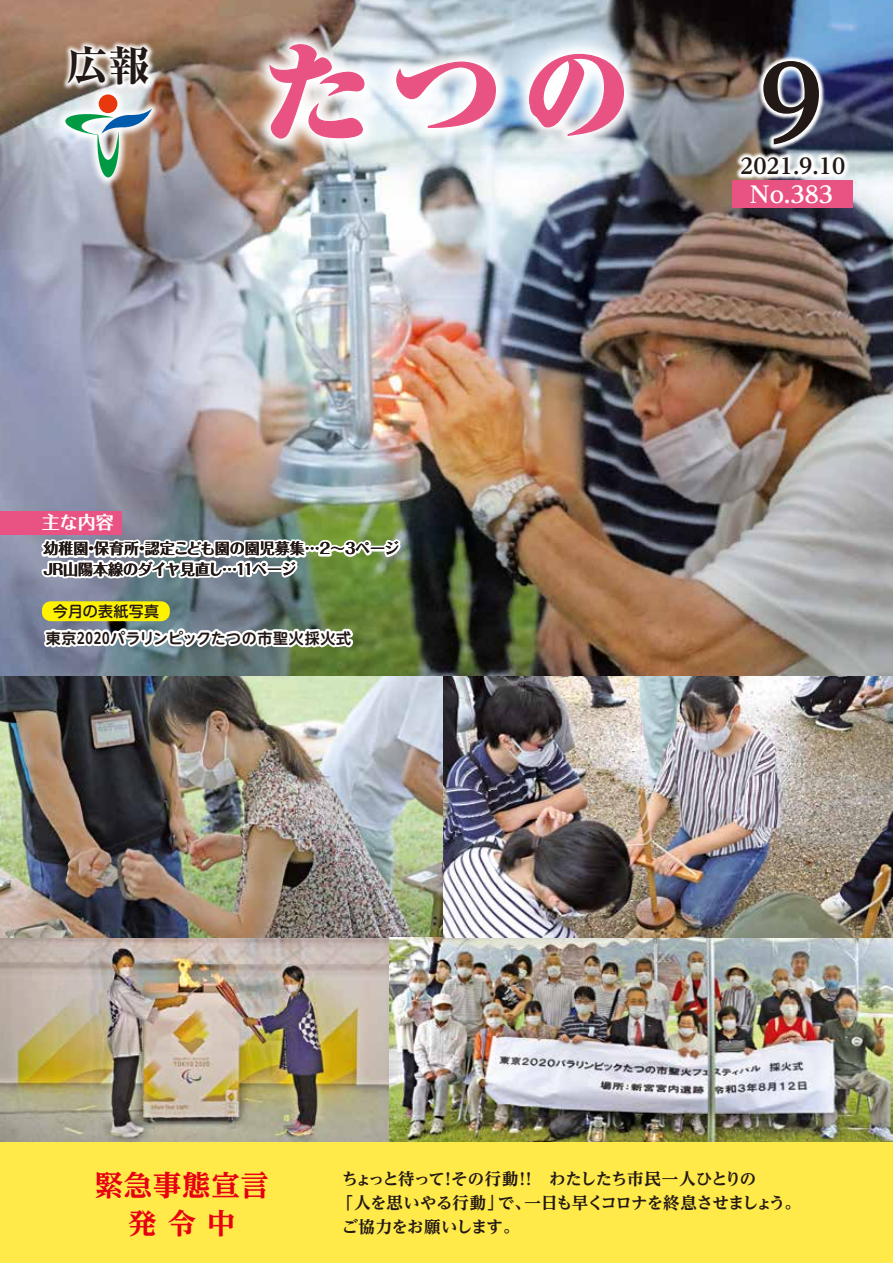
<style>
.page{position:relative;width:893px;height:1263px;background:#fff}
.page>*{position:absolute;margin:0;border:0;box-sizing:border-box;transform-origin:0 0}
.t1{font:900 109.35px "Ryumin Pro";color:#e95383}
.t2{font:700 expanded 103.95px "UD Reimin Pro";color:#221815}
.t3{font:800 41.55px "Ryumin Pro";color:#221815}
.t4{font:700 expanded 28.5px/37.5px "UD Reimin Pro";letter-spacing:.025em;color:#e60012;text-align:center}
.t5{font:700 expanded 22.8px "UD Reimin Pro";color:#fff}
.t6{font:700 expanded 21.3px "UD Reimin Pro";color:#221815}
.t7{font:700 18px "Folk Pro";color:#fff}
.t8{font:700 expanded 16.5px/24px "UD Reimin Pro";letter-spacing:-.04em;color:#221815}
.t9{font:700 15px/20.5px "Folk Pro";color:#221815}
.t10{font:700 15px "UD Shin M Go Pro De";letter-spacing:.04em;color:#221815}
.t11{font:500 15px "Shin M Go Pro";letter-spacing:.02em;color:#221815}
.s1{color:#fff}
</style>
<div class="page">
<img style="left:0;top:937px;width:389px;height:205px">
<img style="left:0;top:0;width:893px;height:937px">
<img style="left:389px;top:937px;width:504px;height:205px">
<img style="left:36px;top:354px;width:369px;height:228px">
<div style="left:0;top:511px;width:122px;height:23px;background:#e95383"></div>
<img style="left:682px;top:98px;width:211px;height:142px">
<img style="left:207px;top:0;width:494px;height:229px">
<svg style="left:269px;top:44px;width:96px;height:95px"></svg>
<svg style="left:396px;top:61px;width:101px;height:67px"></svg>
<svg style="left:528px;top:53px;width:97px;height:84px"></svg>
<img style="left:701px;top:0;width:180px;height:244px">
<img style="left:9px;top:0;width:198px;height:36px">
<div style="left:0;top:1142px;width:893px;height:121px;background:#ffea4a"></div>
<img style="left:7px;top:36px;width:203px;height:200px">
<div style="left:99px;top:94px;width:18px;height:19px;background:#e8380d;border-radius:50%"></div>
<svg style="left:65px;top:109px;width:87px;height:68px"></svg>
<svg style="left:41px;top:621px;width:325px;height:36px"></svg>
<div style="left:42px;top:601px;width:128px;height:20px;background:#fff200;border-radius:9px"></div>
<h3 class="t3" style="left:66px;top:33px;width:85px">広報</h3>
<h1 class="t1" style="left:263px;top:6px;width:371px">たつの</h1>
<h2 class="t2" style="left:759px;top:19px;width:66px">9</h2>
<p class="t6" style="left:740px;top:148px;width:107px">2021.9.10</p>
<h3 class="t5" style="left:750px;top:176px;width:85px">No.383</h3>
<p class="t7" style="left:42px;top:507px;width:73px">主な内容</p>
<p class="t9" style="left:43px;top:536px;width:358px">幼稚園・保育所・認定こども園の園児募集…2～3ページ<br>JR山陽本線のダイヤ見直し…11ページ</p>
<p class="t11" style="left:53px;top:599px;width:108px">今月の表紙写真</p>
<p class="t10" style="left:46px;top:626px;width:307px"><span class="s1">東京2020</span>パラリンピックたつの市聖火採火式</p>
<h3 class="t4" style="left:95px;top:1166px;width:176px">緊急事態宣言発 令 中</h3>
<p class="t8" style="left:337px;top:1166px;width:465px;text-indent:5px">ちょっと待って！その行動！！　わたしたち市民一人ひとりの<br>「人を思いやる行動」で、一日も早くコロナを終息させましょう。ご協力をお願いします。</p>
</div>
